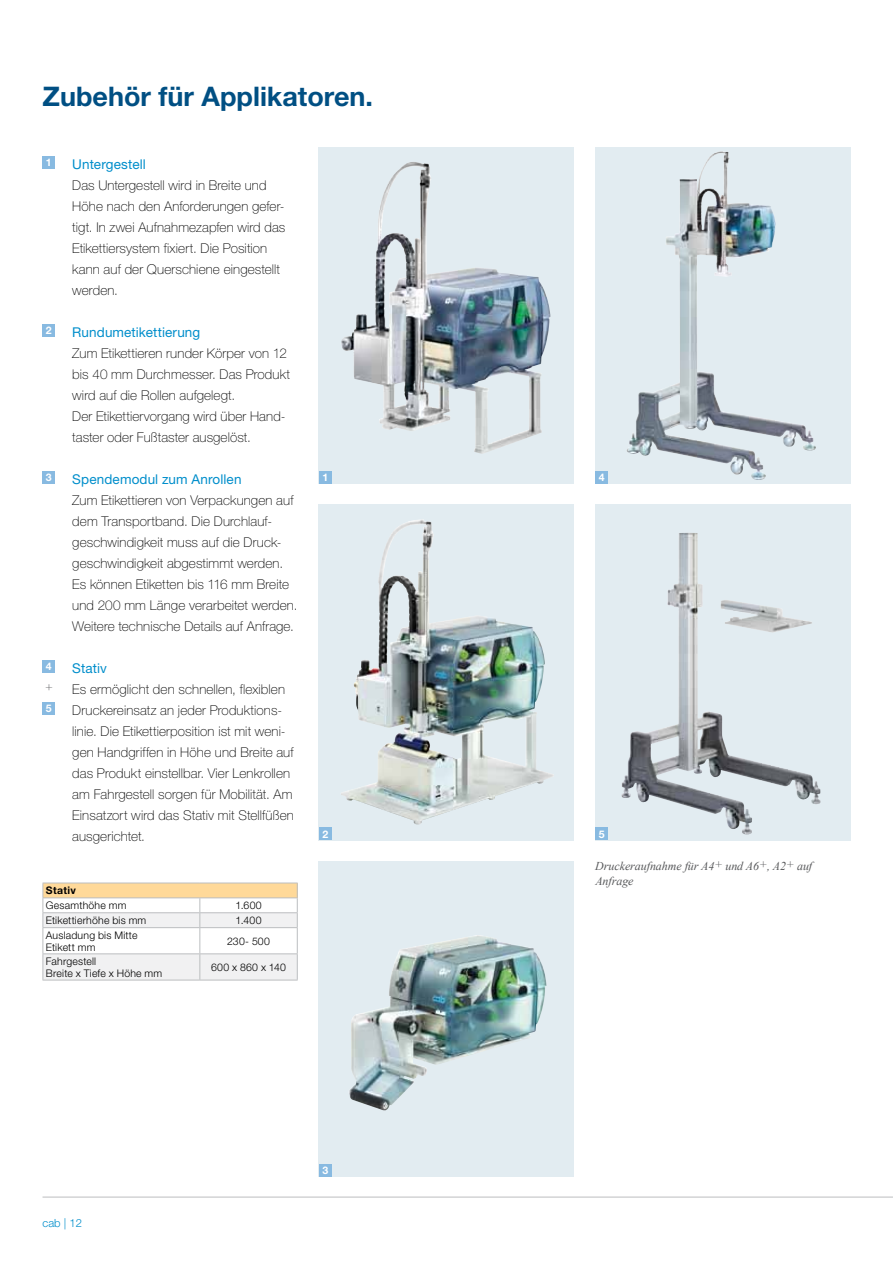
<style>
.page{position:relative;width:893px;height:1263px;background:#fff}
.page>*{position:absolute;margin:0;border:0;box-sizing:border-box;transform-origin:0 0}
.t1{font:700 27px "Helvetica Neue";color:#004f83}
.t2{font:100 13.5px/21px "Helvetica Neue";letter-spacing:.01em;color:#000}
.t3{font:13.5px "Helvetica Neue";letter-spacing:.01em;color:#008ecb}
.t4{font:italic 12px/15px "Times New Roman";letter-spacing:-.005em;color:#58595b}
.t5{font:300 11.25px "Helvetica Neue";color:#008ecb}
.t6{font:300 10.5px/12px "Helvetica Neue";letter-spacing:.02em;color:#000}
.t7{font:700 10.5px "Helvetica Neue";color:#fff}
.t8{font:700 10.5px "Helvetica Neue";letter-spacing:.03em;color:#000}
</style>
<div class="page">
<hr style="left:43px;top:1197px;width:850px;height:1px;background:#bcbec0">
<div style="left:595px;top:148px;width:255px;height:336px;background:#e2ecf1"></div>
<img style="left:626px;top:174px;width:190px;height:306px">
<div style="left:595px;top:505px;width:255px;height:336px;background:#e2ecf1"></div>
<img style="left:621px;top:533px;width:131px;height:301px">
<div style="left:319px;top:148px;width:255px;height:336px;background:#e2ecf1"></div>
<img style="left:341px;top:169px;width:210px;height:285px">
<div style="left:319px;top:505px;width:255px;height:336px;background:#e2ecf1"></div>
<img style="left:341px;top:520px;width:212px;height:305px">
<div style="left:319px;top:862px;width:255px;height:315px;background:#e2ecf1"></div>
<img style="left:349px;top:935px;width:197px;height:175px">
<div style="left:319px;top:471px;width:13px;height:12px;background:#88bae1"></div>
<div style="left:319px;top:827px;width:13px;height:13px;background:#88bae1"></div>
<div style="left:319px;top:1164px;width:13px;height:12px;background:#88bae1"></div>
<div style="left:595px;top:471px;width:13px;height:12px;background:#88bae1"></div>
<div style="left:595px;top:827px;width:13px;height:13px;background:#88bae1"></div>
<img style="left:721px;top:600px;width:91px;height:33px">
<hr style="left:43px;top:980px;width:157px;height:1px;background:#bcbec0">
<svg style="left:43px;top:883px;width:255px;height:97px"></svg>
<hr style="left:200px;top:953px;width:98px;height:1px;background:#bcbec0">
<hr style="left:200px;top:980px;width:98px;height:1px;background:#bcbec0">
<div style="left:43px;top:156px;width:12px;height:13px;background:#88bae1"></div>
<div style="left:43px;top:324px;width:12px;height:13px;background:#88bae1"></div>
<div style="left:43px;top:471px;width:12px;height:13px;background:#88bae1"></div>
<div style="left:43px;top:660px;width:12px;height:13px;background:#88bae1"></div>
<div style="left:43px;top:702px;width:12px;height:13px;background:#88bae1"></div>
<h1 class="t1" style="left:43px;top:79px;width:332px">Zubehör für Applikatoren.</h1>
<p class="t7" style="left:46px;top:156px;width:7px">1</p>
<p class="t3" style="left:72px;top:156px;width:75px">Untergestell</p>
<p class="t2" style="left:72px;top:174px;width:215px">Das Untergestell wird in Breite und<br>Höhe nach den Anforderungen gefer&shy;tigt. In zwei Aufnahmezapfen wird das<br>Etikettiersystem fixiert. Die Position kann auf der Querschiene eingestellt werden.</p>
<p class="t7" style="left:46px;top:324px;width:7px">2</p>
<p class="t3" style="left:72px;top:324px;width:130px">Rundumetikettierung</p>
<p class="t2" style="left:72px;top:342px;width:219px">Zum Etikettieren runder Körper von 12 bis 40 mm Durchmesser. Das Produkt wird auf die Rollen aufgelegt.<br>Der Etikettiervorgang wird über Hand&shy;taster oder Fußtaster ausgelöst.</p>
<p class="t7" style="left:46px;top:471px;width:7px">3</p>
<p class="t3" style="left:72px;top:471px;width:171px">Spendemodul zum Anrollen</p>
<p class="t2" style="left:72px;top:489px;width:227px">Zum Etikettieren von Verpackungen auf dem Transportband. Die Durchlauf&shy;geschwindigkeit muss auf die Druck&shy;geschwindigkeit abgestimmt werden.<br>Es können Etiketten bis 116 mm Breite und 200 mm Länge verarbeitet werden.<br>Weitere technische Details auf Anfrage.</p>
<p class="t7" style="left:46px;top:660px;width:7px">4</p>
<p class="t3" style="left:72px;top:660px;width:36px">Stativ</p>
<p class="t4" style="left:45px;top:680px;width:10px">+</p>
<p class="t2" style="left:72px;top:678px;width:214px">Es ermöglicht den schnellen, flexiblen</p>
<p class="t7" style="left:46px;top:702px;width:7px">5</p>
<p class="t2" style="left:72px;top:699px;width:223px">Druckereinsatz an jeder Produktions&shy;linie. Die Etikettierposition ist mit weni&shy;gen Handgriffen in Höhe und Breite auf das Produkt einstellbar. Vier Lenkrollen am Fahrgestell sorgen für Mobilität. Am Einsatzort wird das Stativ mit Stellfüßen ausgerichtet.</p>
<p class="t8" style="left:46px;top:884px;width:32px">Stativ</p>
<p class="t6" style="left:46px;top:899px;width:82px">Gesamthöhe mm</p>
<p class="t6" style="left:235px;top:899px;width:28px">1.600</p>
<p class="t6" style="left:46px;top:914px;width:102px">Etikettierhöhe bis mm</p>
<p class="t6" style="left:236px;top:914px;width:28px">1.400</p>
<p class="t6" style="left:46px;top:929px;width:93px">Ausladung bis Mitte<br>Etikett mm</p>
<p class="t6" style="left:227px;top:935px;width:44px">230- 500</p>
<p class="t6" style="left:46px;top:955px;width:118px">Fahrgestell<br>Breite x Tiefe x Höhe mm</p>
<p class="t6" style="left:211px;top:961px;width:76px">600 x 860 x 140</p>
<p class="t7" style="left:322px;top:471px;width:7px">1</p>
<p class="t7" style="left:322px;top:828px;width:7px">2</p>
<p class="t5" style="left:43px;top:1216px;width:41px">cab | 12</p>
<p class="t7" style="left:322px;top:1164px;width:7px">3</p>
<p class="t7" style="left:599px;top:471px;width:7px">4</p>
<p class="t7" style="left:599px;top:828px;width:7px">5</p>
<p class="t4" style="left:595px;top:858px;width:218px">Druckeraufnahme für A4+ und A6+, A2+ auf<br>Anfrage</p>
</div>
